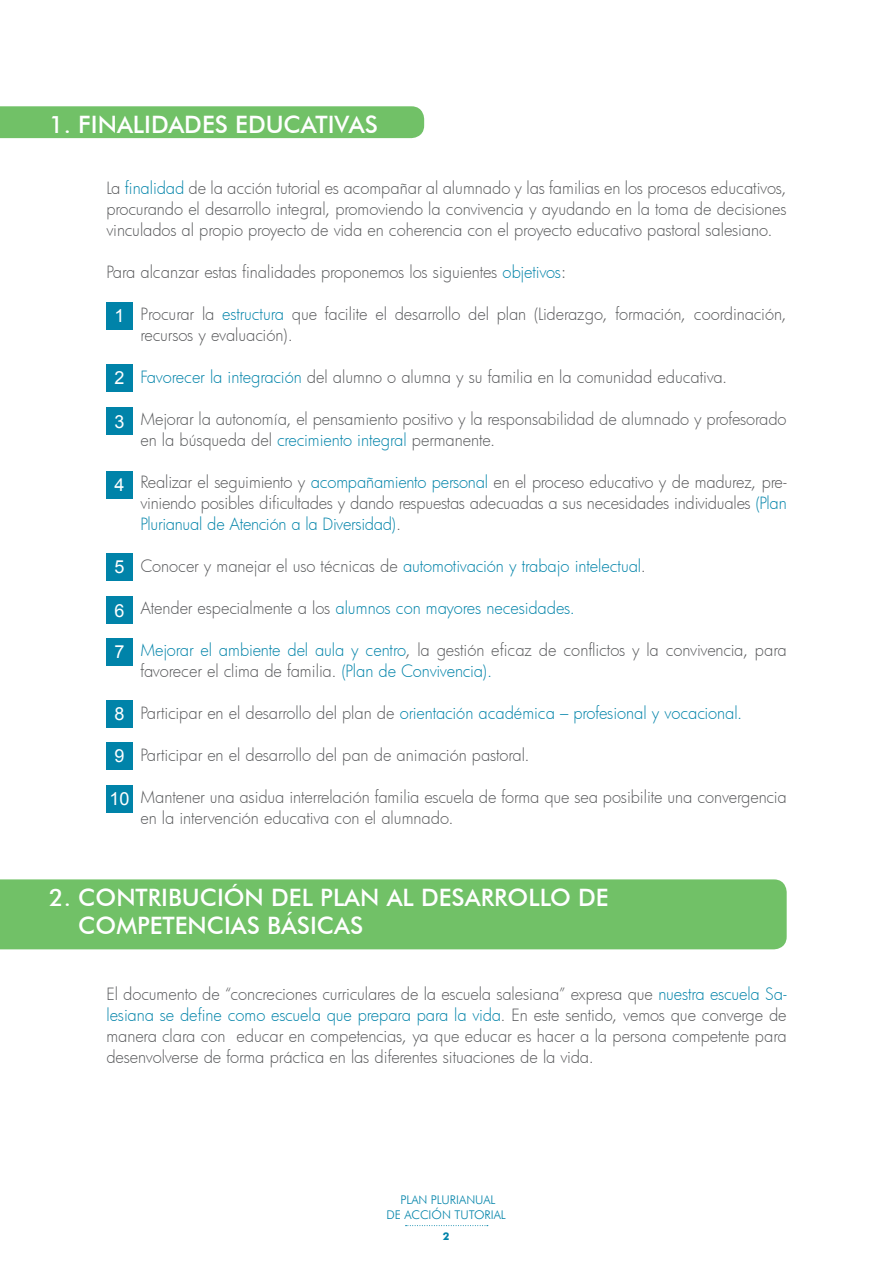
<style>
.page{position:relative;width:893px;height:1263px;background:#fff}
.page>*{position:absolute;margin:0;border:0;box-sizing:border-box;transform-origin:0 0}
.t1{font:500 24px "Futura BT";color:#fff}
.t2{font:18px "Arial";color:#fff}
.t3{font:300 16.5px/21px "Futura";letter-spacing:-.005em;color:#57585a}
.t4{font:300 16.5px "Futura";letter-spacing:-.005em;color:#0083a9}
.t5{font:300 12px "Futura BT";color:#0083a9}
.t6{font:10.65px "Futura Md BT Bold";color:#0083a9}
.s1{color:#0083a9}
.s2{color:#57585a}
</style>
<div class="page">
<svg style="left:406px;top:1225px;width:82px;height:1px"></svg>
<div style="left:106px;top:364px;width:27px;height:27px;background:#0083a9"></div>
<div style="left:106px;top:408px;width:27px;height:27px;background:#0083a9"></div>
<div style="left:106px;top:471px;width:27px;height:27px;background:#0083a9"></div>
<div style="left:106px;top:553px;width:27px;height:27px;background:#0083a9"></div>
<div style="left:106px;top:597px;width:27px;height:27px;background:#0083a9"></div>
<div style="left:106px;top:638px;width:27px;height:27px;background:#0083a9"></div>
<div style="left:106px;top:700px;width:27px;height:27px;background:#0083a9"></div>
<div style="left:106px;top:742px;width:27px;height:27px;background:#0083a9"></div>
<div style="left:106px;top:785px;width:27px;height:27px;background:#0083a9"></div>
<div style="left:106px;top:302px;width:27px;height:27px;background:#0083a9"></div>
<div style="left:0;top:106px;width:424px;height:32px;background:#71c167"></div>
<div style="left:0;top:879px;width:787px;height:70px;background:#71c167"></div>
<p class="t1" style="left:49px;top:109px;width:330px">1. FINALIDADES EDUCATIVAS</p>
<p class="t3" style="left:106px;top:177px;width:682px;text-align:justify">La <span class="s1">finalidad</span> de la acción tutorial es acompañar al alumnado y las familias en los procesos educativos, procurando el desarrollo integral, promoviendo la convivencia y ayudando en la toma de decisiones vinculados al propio proyecto de vida en coherencia con el proyecto educativo pastoral salesiano.</p>
<p class="t3" style="left:106px;top:261px;width:461px">Para alcanzar estas finalidades proponemos los siguientes <span class="s1">objetivos</span>:</p>
<p class="t3" style="left:140px;top:303px;width:648px">Procurar la <span class="s1">estructura</span> que facilite el desarrollo del plan (Liderazgo, formación, coordinación, recursos y evaluación).</p>
<p class="t3" style="left:140px;top:366px;width:588px"><span class="s1">Favorecer la integración</span> del alumno o alumna y su familia en la comunidad educativa.</p>
<p class="t3" style="left:140px;top:408px;width:648px">Mejorar la autonomía, el pensamiento positivo y la responsabilidad de alumnado y profesorado en la búsqueda del <span class="s1">crecimiento integral</span> permanente.</p>
<p class="t3" style="left:140px;top:471px;width:648px;text-align:justify">Realizar el seguimiento y <span class="s1">acompañamiento personal</span> en el proceso educativo y de madurez, pre&shy;viniendo posibles dificultades y dando respuestas adecuadas a sus necesidades individuales <span class="s1">(Plan Plurianual de Atención a la Diversidad)</span>.</p>
<p class="t4" style="left:140px;top:555px;width:507px"><span class="s2">Conocer y manejar el uso técnicas de</span> automotivación y trabajo intelectual<span class="s2">.</span></p>
<p class="t4" style="left:140px;top:597px;width:436px"><span class="s2">Atender especialmente a los</span> alumnos con mayores necesidades.</p>
<p class="t3" style="left:140px;top:639px;width:648px"><span class="s1">Mejorar el ambiente del aula y centro</span>, la gestión eficaz de conflictos y la convivencia, para favorecer el clima de familia. <span class="s1">(Plan de Convivencia).</span></p>
<p class="t4" style="left:140px;top:702px;width:603px"><span class="s2">Participar en el desarrollo del plan de</span> orientación académica – profesional y vocacional.</p>
<p class="t3" style="left:140px;top:744px;width:391px">Participar en el desarrollo del pan de animación pastoral.</p>
<p class="t3" style="left:140px;top:786px;width:648px">Mantener una asidua interrelación familia escuela de forma que sea posibilite una convergencia en la intervención educativa con el alumnado.</p>
<p class="t2" style="left:114px;top:304px;width:12px">1</p>
<p class="t2" style="left:114px;top:366px;width:12px">2</p>
<p class="t2" style="left:114px;top:409px;width:12px">3</p>
<p class="t2" style="left:114px;top:473px;width:12px">4</p>
<p class="t2" style="left:114px;top:555px;width:12px">5</p>
<p class="t2" style="left:114px;top:599px;width:12px">6</p>
<p class="t2" style="left:114px;top:640px;width:12px">7</p>
<p class="t2" style="left:114px;top:702px;width:12px">8</p>
<p class="t2" style="left:114px;top:744px;width:12px">9</p>
<p class="t2" style="left:109px;top:787px;width:22px">10</p>
<p class="t1" style="left:49px;top:882px;width:561px">2. CONTRIBUCIÓN DEL PLAN AL DESARROLLO DE</p>
<p class="t1" style="left:78px;top:911px;width:286px">COMPETENCIAS BÁSICAS</p>
<p class="t3" style="left:106px;top:983px;width:682px;text-align:justify">El documento de “concreciones curriculares de la escuela salesiana” expresa que <span class="s1">nuestra escuela Sa&shy;lesiana se define como escuela que prepara para la vida</span>. En este sentido, vemos que converge de manera clara con educar en competencias, ya que educar es hacer a la persona competente para desenvolverse de forma práctica en las diferentes situaciones de la vida.</p>
<p class="t5" style="left:400px;top:1192px;width:97px">PLAN PLURIANUAL</p>
<p class="t5" style="left:387px;top:1207px;width:121px">DE ACCIÓN TUTORIAL</p>
<p class="t6" style="left:443px;top:1230px;width:8px">2</p>
</div>
